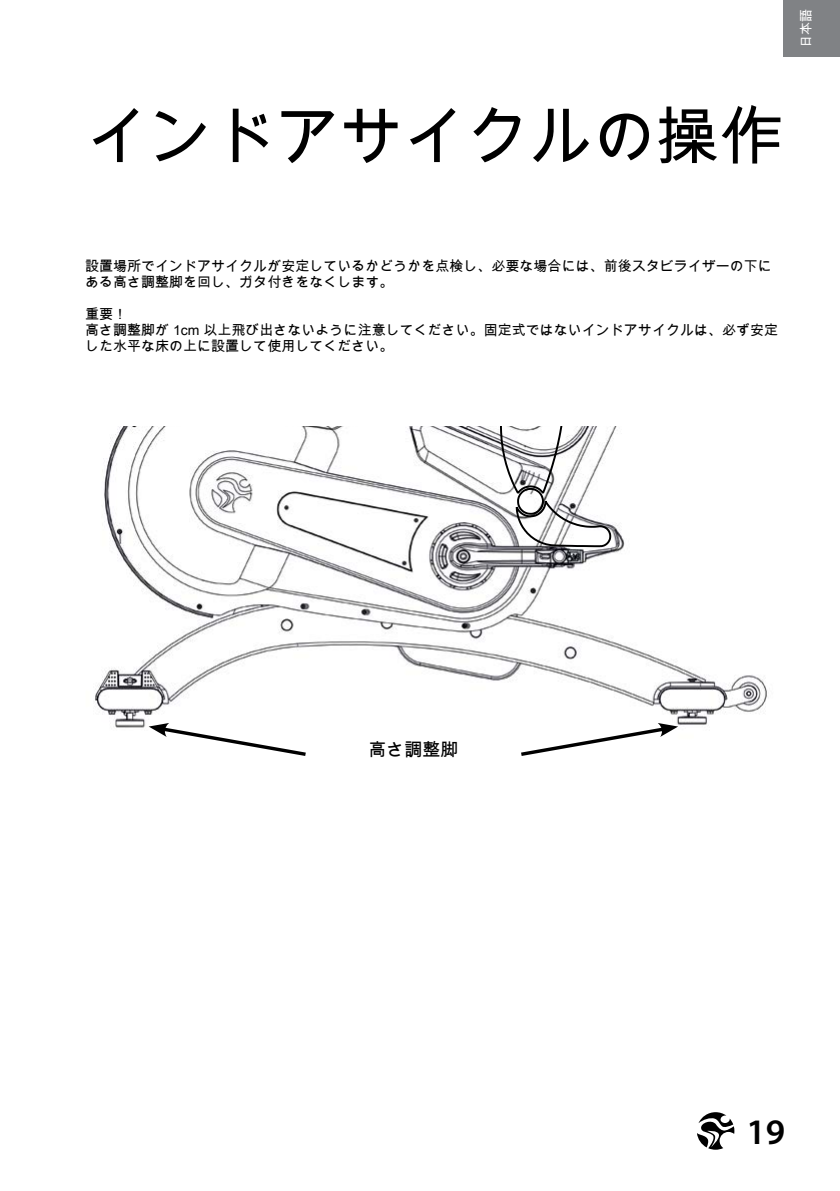
<style>
.page{position:relative;width:840px;height:1191px;background:#fff}
.page>*{position:absolute;margin:0;border:0;box-sizing:border-box;transform-origin:0 0}
.t1{font:64px "Arial Unicode MS";letter-spacing:-.01em;color:#000}
.t2{font:600 36px "Myriad Pro";color:#000}
.t3{font:18px "Arial Unicode MS";color:#000}
.t4{font:14px/16px "Arial Unicode MS";color:#000}
.t5{font:13px "Arial Unicode MS";color:#fff}
</style>
<div class="page">
<svg style="left:697px;top:1112px;width:37px;height:37px"></svg>
<div style="left:782px;top:0;width:57px;height:57px;background:#808285"></div>
<img style="left:95px;top:426px;width:672px;height:302px">
<svg style="left:302px;top:426px;width:403px;height:122px"></svg>
<svg style="left:517px;top:723px;width:160px;height:33px"></svg>
<svg style="left:149px;top:723px;width:160px;height:33px"></svg>
<p class="t5" style="left:796px;top:48px;width:40px;rotate:-90deg">日本語</p>
<h1 class="t1" style="left:85px;top:90px;width:699px">インドアサイクルの操作</h1>
<p class="t4" style="left:85px;top:258px;width:688px">設置場所でインドアサイクルが安定しているかどうかを点検し、必要な場合には、前後スタビライザーの下にある高さ調整脚を回し、ガタ付きをなくします。</p>
<p class="t4" style="left:85px;top:306px;width:694px">重要！<br>高さ調整脚が 1cm 以上飛び出さないように注意してください。固定式ではないインドアサイクルは、必ず安定した水平な床の上に設置して使用してください。</p>
<p class="t3" style="left:368px;top:737px;width:91px">高さ調整脚</p>
<h2 class="t2" style="left:746px;top:1109px;width:40px">19</h2>
</div>
